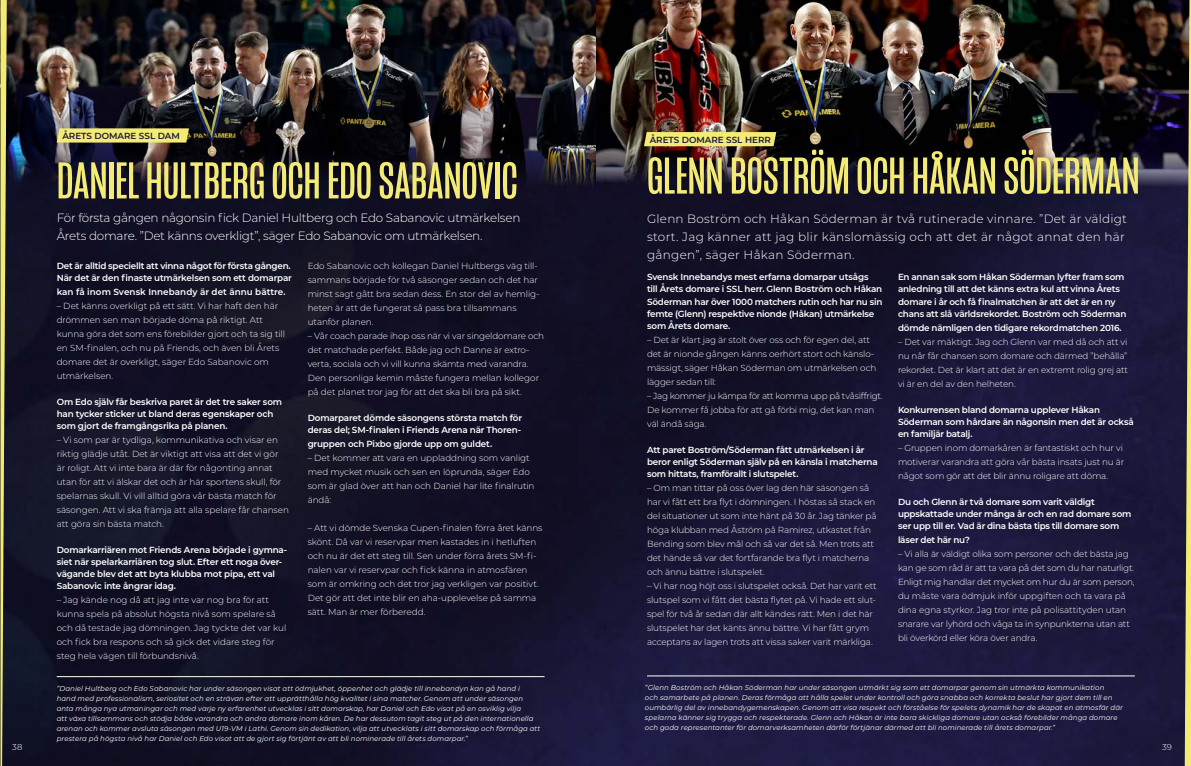
<style>
.page{position:relative;width:1191px;height:766px;background:#fff}
.page>*{position:absolute;margin:0;border:0;box-sizing:border-box;transform-origin:0 0}
.t1{font:53px "Mongoose";color:#f3eb75}
.t2{font:300 12px/18px "Montserrat";letter-spacing:.01em;color:#fff}
.t3{font:300 12px/18px "Montserrat";letter-spacing:-.02em;color:#fff}
.t4{font:300 8.8px/14px "Montserrat";letter-spacing:-.01em;color:#fff}
.t5{font:600 8.8px/12px "Montserrat";letter-spacing:-.025em;color:#fff}
.t6{font:600 8.8px "Montserrat";letter-spacing:.005em;color:#fff}
.t7{font:600 8.8px "Montserrat";color:#19173b}
.t8{font:300 8.5px "Montserrat";color:#fff}
.t9{font:italic 7px/10px "Montserrat";letter-spacing:.01em;color:#fff}
</style>
<div class="page">
<img style="left:7px;top:192px;width:1177px;height:573px">
<img style="left:7px;top:0;width:1177px;height:192px">
<hr style="left:57px;top:676px;width:487px;height:1px;background:#fff">
<svg style="left:57px;top:128px;width:132px;height:14px;background:#eae372"></svg>
<hr style="left:647px;top:675px;width:487px;height:1px;background:#fff">
<svg style="left:644px;top:132px;width:132px;height:14px;background:#eee672"></svg>
<svg style="left:1184px;top:0;width:7px;height:765px;background:#948e57"></svg>
<svg style="left:0;top:0;width:7px;height:765px;background:#918d52"></svg>
<p class="t7" style="left:62px;top:130px;width:119px">ÅRETS DOMARE SSL DAM</p>
<h1 class="t1" style="left:57px;top:150px;width:462px">DANIEL HULTBERG OCH EDO SABANOVIC</h1>
<h2 class="t3" style="left:57px;top:208px;width:465px">För första gången någonsin fick Daniel Hultberg och Edo Sabanovic utmärkelsen<br>Årets domare. ”Det känns overkligt”, säger Edo Sabanovic om utmärkelsen.</h2>
<p class="t5" style="left:57px;top:259px;width:237px">Det är alltid speciellt att vinna något för första gången.<br>När det är den finaste utmärkelsen som ett domarpar</p>
<p class="t6" style="left:57px;top:285px;width:230px">kan få inom Svensk Innebandy är det ännu bättre.</p>
<p class="t4" style="left:57px;top:298px;width:230px">– Det känns overkligt på ett sätt. Vi har haft den här drömmen sen man började döma på riktigt. Att kunna göra det som ens förebilder gjort och ta sig till en SM-finalen, och nu på Friends, och även bli Årets domare det är overkligt, säger Edo Sabanovic om utmärkelsen.</p>
<p class="t5" style="left:57px;top:395px;width:227px">Om Edo själv får beskriva paret är det tre saker som han tycker sticker ut bland deras egenskaper och som gjort de framgångsrika på planen.</p>
<p class="t4" style="left:57px;top:432px;width:234px">– Vi som par är tydliga, kommunikativa och visar en riktig glädje utåt. Det är viktigt att visa att det vi gör är roligt. Att vi inte bara är där för någonting annat utan för att vi älskar det och är här sportens skull, för spelarnas skull. Vi vill alltid göra vår bästa match för säsongen. Att vi ska främja att alla spelare får chansen att göra sin bästa match.</p>
<p class="t5" style="left:57px;top:543px;width:232px">Domarkarriären mot Friends Arena började i gymna&shy;siet när spelarkarriären tog slut. Efter ett noga över&shy;vägande blev det att byta klubba mot pipa, ett val Sabanovic inte ångrar idag.</p>
<p class="t4" style="left:57px;top:592px;width:231px">– Jag kände nog då att jag inte var nog bra för att kunna spela på absolut högsta nivå som spelare så och då testade jag dömningen. Jag tyckte det var kul och fick bra respons och så gick det vidare steg för steg hela vägen till förbundsnivå.</p>
<p class="t4" style="left:308px;top:258px;width:233px">Edo Sabanovic och kollegan Daniel Hultbergs väg till&shy;sammans började för två säsonger sedan och det har minst sagt gått bra sedan dess. En stor del av hemlig&shy;heten är att de fungerat så pass bra tillsammans utanför planen.</p>
<p class="t4" style="left:308px;top:328px;width:238px">– Vår coach parade ihop oss när vi var singeldomare och det matchade perfekt. Både jag och Danne är extro&shy;verta, sociala och vi vill kunna skämta med varandra.<br>Den personliga kemin måste fungera mellan kollegor på det planet tror jag för att det ska bli bra på sikt.</p>
<p class="t5" style="left:308px;top:411px;width:216px">Domarparet dömde säsongens största match för deras del; SM-finalen i Friends Arena när Thoren-</p>
<p class="t5" style="left:308px;top:437px;width:186px">gruppen och Pixbo gjorde upp om guldet.</p>
<p class="t4" style="left:308px;top:450px;width:228px">– Det kommer att vara en uppladdning som vanligt med mycket musik och sen en löprunda, säger Edo som är glad över att han och Daniel har lite finalrutin ändå:</p>
<p class="t4" style="left:308px;top:520px;width:236px">– Att vi dömde Svenska Cupen-finalen förra året känns skönt. Då var vi reservpar men kastades in i hetluften och nu är det ett steg till. Sen under förra årets SM-fi&shy;nalen var vi reservpar och fick känna in atmosfären som är omkring och det tror jag verkligen var positivt.<br>Det gör att det inte blir en aha-upplevelse på samma sätt. Man är mer förberedd.</p>
<p class="t7" style="left:649px;top:134px;width:123px">ÅRETS DOMARE SSL HERR</p>
<h1 class="t1" style="left:647px;top:146px;width:494px">GLENN BOSTRÖM OCH HÅKAN SÖDERMAN</h1>
<h2 class="t2" style="left:647px;top:209px;width:481px">Glenn Boström och Håkan Söderman är två rutinerade vinnare. ”Det är väldigt stort. Jag känner att jag blir känslomässig och att det är något annat den här gången”, säger Håkan Söderman.</h2>
<p class="t5" style="left:647px;top:271px;width:237px">Svensk Innebandys mest erfarna domarpar utsågs<br>till Årets domare i SSL herr. Glenn Boström och Håkan Söderman har över 1000 matchers rutin och har nu sin femte (Glenn) respektive nionde (Håkan) utmärkelse som Årets domare.</p>
<p class="t4" style="left:647px;top:332px;width:231px">– Det är klart jag är stolt över oss och för egen del, att det är nionde gången känns oerhört stort och känslo&shy;mässigt, säger Håkan Söderman om utmärkelsen och lägger sedan till:</p>
<p class="t4" style="left:647px;top:388px;width:237px">– Jag kommer ju kämpa för att komma upp på tvåsiffrigt.<br>De kommer få jobba för att gå förbi mig, det kan man väl ändå säga.</p>
<p class="t5" style="left:647px;top:443px;width:232px">Att paret Boström/Söderman fått utmärkelsen i år beror enligt Söderman själv på en känsla i matcherna som hittats, framförallt i slutspelet.</p>
<p class="t4" style="left:647px;top:480px;width:231px">– Om man tittar på oss över lag den här säsongen så har vi fått ett bra flyt i dömningen. I höstas så stack en del situationer ut som inte hänt på 30 år. Jag tänker på höga klubban med Åström på Ramirez, utkastet från Bending som blev mål och så var det så. Men trots att det hände så var det fortfarande bra flyt i matcherna och ännu bättre i slutspelet.</p>
<p class="t4" style="left:647px;top:578px;width:231px">– Vi har nog höjt oss i slutspelet också. Det har varit ett slutspel som vi fått det bästa flytet på. Vi hade ett slut&shy;spel för två år sedan där allt kändes rätt. Men i det här slutspelet har det känts ännu bättre. Vi har fått grym acceptans av lagen trots att vissa saker varit märkliga.</p>
<p class="t5" style="left:898px;top:271px;width:230px">En annan sak som Håkan Söderman lyfter fram som anledning till att det känns extra kul att vinna Årets domare i år och få finalmatchen är att det är en ny chans att slå världsrekordet. Boström och Söderman</p>
<p class="t5" style="left:898px;top:321px;width:225px">dömde nämligen den tidigare rekordmatchen 2016.</p>
<p class="t4" style="left:898px;top:334px;width:231px;text-align:justify">– Det var mäktigt. Jag och Glenn var med då och att vi nu når får chansen som domare och därmed ”behålla” rekordet. Det är klart att det är en extremt rolig grej att vi är en del av den helheten.</p>
<p class="t5" style="left:898px;top:403px;width:237px">Konkurrensen bland domarna upplever Håkan<br>Söderman som hårdare än någonsin men det är också en familjär batalj.</p>
<p class="t4" style="left:898px;top:440px;width:228px">– Gruppen inom domarkåren är fantastiskt och hur vi motiverar varandra att göra vår bästa insats just nu är något som gör att det blir ännu roligare att döma.</p>
<p class="t5" style="left:898px;top:495px;width:235px">Du och Glenn är två domare som varit väldigt uppskattade under många år och en rad domare som ser upp till er. Vad är dina bästa tips till domare som</p>
<p class="t5" style="left:898px;top:533px;width:73px">läser det här nu?</p>
<p class="t4" style="left:898px;top:546px;width:238px">– Vi alla är väldigt olika som personer och det bästa jag kan ge som råd är att ta vara på det som du har naturligt.<br>Enligt mig handlar det mycket om hur du är som person, du måste vara ödmjuk inför uppgiften och ta vara på dina egna styrkor. Jag tror inte på polisattityden utan snarare var lyhörd och våga ta in synpunkterna utan att bli överkörd eller köra över andra.</p>
<p class="t9" style="left:645px;top:682px;width:479px">”Glenn Boström och Håkan Söderman har under säsongen utmärkt sig som ett domarpar genom sin utmärkta kommunikation<br>och samarbete på planen. Deras förmåga att hålla spelet under kontroll och göra snabba och korrekta beslut har gjort dem till en oumbärlig del av innebandygemenskapen. Genom att visa respekt och förståelse för spelets dynamik har de skapat en atmosfär där spelarna känner sig trygga och respekterade. Glenn och Håkan är inte bara skickliga domare utan också förebilder många domare och goda representanter för domarverksamheten därför förtjänar därmed att bli nominerade till årets domarpar.”</p>
<p class="t9" style="left:57px;top:682px;width:485px">”Daniel Hultberg och Edo Sabanovic har under säsongen visat att ödmjukhet, öppenhet och glädje till innebandyn kan gå hand i hand med professionalism, seriositet och en strävan efter att upprätthålla hög kvalitet i sina matcher. Genom att under säsongen anta många nya utmaningar och med varje ny erfarenhet utvecklas i sitt domarskap, har Daniel och Edo visat på en osviklig vilja<br>att växa tillsammans och stödja både varandra och andra domare inom kåren. De har dessutom tagit steg ut på den internationella arenan och kommer avsluta säsongen med U19-VM i Lathi. Genom sin dedikation, vilja att utvecklats i sitt domarskap och förmåga att prestera på högsta nivå har Daniel och Edo visat att de gjort sig förtjänt av att bli nominerade till årets domarpar.”</p>
<p class="t8" style="left:12px;top:740px;width:12px">38</p>
<p class="t8" style="left:1162px;top:740px;width:11px">39</p>
</div>
